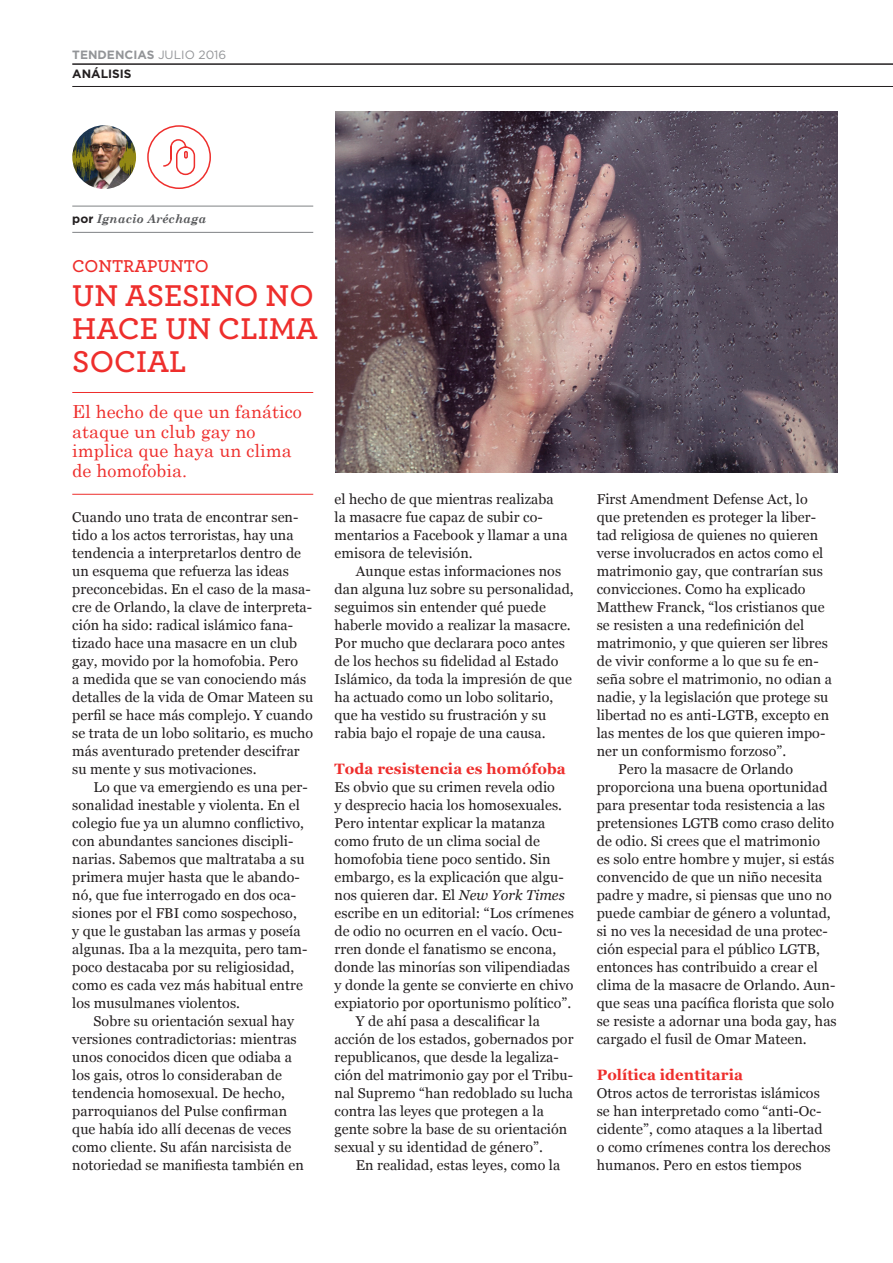
<style>
.page{position:relative;width:893px;height:1263px;background:#fff}
.page>*{position:absolute;margin:0;border:0;box-sizing:border-box;transform-origin:0 0}
.Titulares_a_una_colu{font:600 31.5px/33px "Archer";color:#ee2e2c}
.Sumario_inicial{font:18px/19.5px "Century Schoolbook";color:#ee2e2c}
.Titulares_a_una_colu-2{font:600 18px "Archer";color:#ee2e2c}
.Cuerpo_de_texto_edit{font:700 15px "Georgia";letter-spacing:.005em;color:#ee2e2c}
.Cuerpo_de_texto_edit-2{font:14.25px/18px "Georgia";letter-spacing:.005em;color:#231f20}
.Cabecera_interior{font:700 12px "Gotham";color:#939598}
.Por{font:italic 700 12px "Century Schoolbook";color:#57585a}
.Voz_página{font:700 12px "Gotham";color:#231f20}
.s1{font-weight:400}
.s2{font-family:"Gotham";font-style:normal;color:#231f20}
.s3{font-style:italic}
</style>
<div class="page">
<hr style="left:72px;top:63px;width:821px;height:2px;background:#231f20">
<hr style="left:72px;top:86px;width:821px;height:1px;background:#231f20">
<img style="left:335px;top:111px;width:503px;height:361px">
<hr style="left:72px;top:392px;width:241px;height:1px;background:#ee2e2c">
<hr style="left:72px;top:494px;width:241px;height:1px;background:#ee2e2c">
<img style="left:72px;top:125px;width:64px;height:64px;border-radius:32px">
<svg style="left:147px;top:125px;width:64px;height:64px"></svg>
<hr style="left:72px;top:206px;width:241px;height:1px;background:#808285">
<hr style="left:72px;top:232px;width:241px;height:1px;background:#808285">
<p class="Cabecera_interior" style="left:72px;top:46px;width:155px">TENDENCIAS <span class="s1">JULIO 2016</span></p>
<p class="Voz_página" style="left:72px;top:65px;width:61px">ANÁLISIS</p>
<p class="Por" style="left:72px;top:212px;width:136px"><span class="s2">por</span> Ignacio Aréchaga</p>
<p class="Titulares_a_una_colu-2" style="left:72px;top:252px;width:138px">CONTRAPUNTO</p>
<p class="Titulares_a_una_colu" style="left:72px;top:277px;width:247px">UN ASESINO NO<br>HACE UN CLIMA<br>SOCIAL</p>
<p class="Sumario_inicial" style="left:72px;top:402px;width:231px">El hecho de que un fanático ataque un club gay no implica que haya un clima de homofobia.</p>
<p class="Cuerpo_de_texto_edit-2" style="left:72px;top:508px;width:242px">Cuando uno trata de encontrar sen&shy;tido a los actos terroristas, hay una tendencia a interpretarlos dentro de un esquema que refuerza las ideas preconcebidas. En el caso de la masa&shy;cre de Orlando, la clave de interpreta&shy;ción ha sido: radical islámico fana&shy;tizado hace una masacre en un club gay, movido por la homofobia. Pero<br>a medida que se van conociendo más detalles de la vida de Omar Mateen su perfil se hace más complejo. Y cuando se trata de un lobo solitario, es mucho más aventurado pretender descifrar su mente y sus motivaciones.</p>
<p class="Cuerpo_de_texto_edit-2" style="left:72px;top:778px;width:237px;text-indent:21px">Lo que va emergiendo es una per&shy;sonalidad inestable y violenta. En el colegio fue ya un alumno conflictivo, con abundantes sanciones discipli&shy;narias. Sabemos que maltrataba a su primera mujer hasta que le abando&shy;nó, que fue interrogado en dos oca&shy;siones por el FBI como sospechoso,<br>y que le gustaban las armas y poseía algunas. Iba a la mezquita, pero tam&shy;poco destacaba por su religiosidad, como es cada vez más habitual entre los musulmanes violentos.</p>
<p class="Cuerpo_de_texto_edit-2" style="left:72px;top:1012px;width:233px;text-indent:21px">Sobre su orientación sexual hay versiones contradictorias: mientras unos conocidos dicen que odiaba a los gais, otros lo consideraban de tendencia homosexual. De hecho, parroquianos del Pulse confirman que había ido allí decenas de veces como cliente. Su afán narcisista de notoriedad se manifiesta también en</p>
<p class="Cuerpo_de_texto_edit-2" style="left:334px;top:490px;width:234px">el hecho de que mientras realizaba la masacre fue capaz de subir co&shy;mentarios a Facebook y llamar a una emisora de televisión.</p>
<p class="Cuerpo_de_texto_edit-2" style="left:334px;top:562px;width:241px;text-indent:21px">Aunque estas informaciones nos dan alguna luz sobre su personalidad, seguimos sin entender qué puede haberle movido a realizar la masacre.<br>Por mucho que declarara poco antes de los hechos su fidelidad al Estado Islámico, da toda la impresión de que ha actuado como un lobo solitario, que ha vestido su frustración y su rabia bajo el ropaje de una causa.</p>
<p class="Cuerpo_de_texto_edit" style="left:334px;top:760px;width:233px">Toda resistencia es homófoba</p>
<p class="Cuerpo_de_texto_edit-2" style="left:334px;top:778px;width:241px">Es obvio que su crimen revela odio<br>y desprecio hacia los homosexuales.<br>Pero intentar explicar la matanza como fruto de un clima social de homofobia tiene poco sentido. Sin embargo, es la explicación que algu&shy;nos quieren dar. El <span class="s3">New York Times </span>escribe en un editorial: “Los crímenes de odio no ocurren en el vacío. Ocu&shy;rren donde el fanatismo se encona, donde las minorías son vilipendiadas y donde la gente se convierte en chivo expiatorio por oportunismo político”.</p>
<p class="Cuerpo_de_texto_edit-2" style="left:334px;top:1012px;width:241px;text-indent:21px">Y de ahí pasa a descalificar la acción de los estados, gobernados por republicanos, que desde la legaliza&shy;ción del matrimonio gay por el Tribu&shy;nal Supremo “han redoblado su lucha contra las leyes que protegen a la gente sobre la base de su orientación sexual y su identidad de género”.</p>
<p class="Cuerpo_de_texto_edit-2" style="left:356px;top:1156px;width:206px">En realidad, estas leyes, como la</p>
<p class="Cuerpo_de_texto_edit-2" style="left:597px;top:490px;width:237px">First Amendment Defense Act, lo que pretenden es proteger la liber&shy;tad religiosa de quienes no quieren verse involucrados en actos como el matrimonio gay, que contrarían sus convicciones. Como ha explicado Matthew Franck, “los cristianos que se resisten a una redefinición del matrimonio, y que quieren ser libres de vivir conforme a lo que su fe en&shy;seña sobre el matrimonio, no odian a nadie, y la legislación que protege su libertad no es anti-LGTB, excepto en las mentes de los que quieren impo&shy;ner un conformismo forzoso”.</p>
<p class="Cuerpo_de_texto_edit-2" style="left:597px;top:760px;width:241px;text-indent:21px">Pero la masacre de Orlando proporciona una buena oportunidad para presentar toda resistencia a las pretensiones LGTB como craso delito de odio. Si crees que el matrimonio<br>es solo entre hombre y mujer, si estás convencido de que un niño necesita padre y madre, si piensas que uno no puede cambiar de género a voluntad, si no ves la necesidad de una protec&shy;ción especial para el público LGTB, entonces has contribuido a crear el clima de la masacre de Orlando. Aun&shy;que seas una pacífica florista que solo se resiste a adornar una boda gay, has cargado el fusil de Omar Mateen.</p>
<p class="Cuerpo_de_texto_edit" style="left:597px;top:1066px;width:148px">Política identitaria</p>
<p class="Cuerpo_de_texto_edit-2" style="left:597px;top:1084px;width:235px">Otros actos de terroristas islámicos se han interpretado como “anti-Oc&shy;cidente”, como ataques a la libertad o como crímenes contra los derechos humanos. Pero en estos tiempos</p>
</div>
